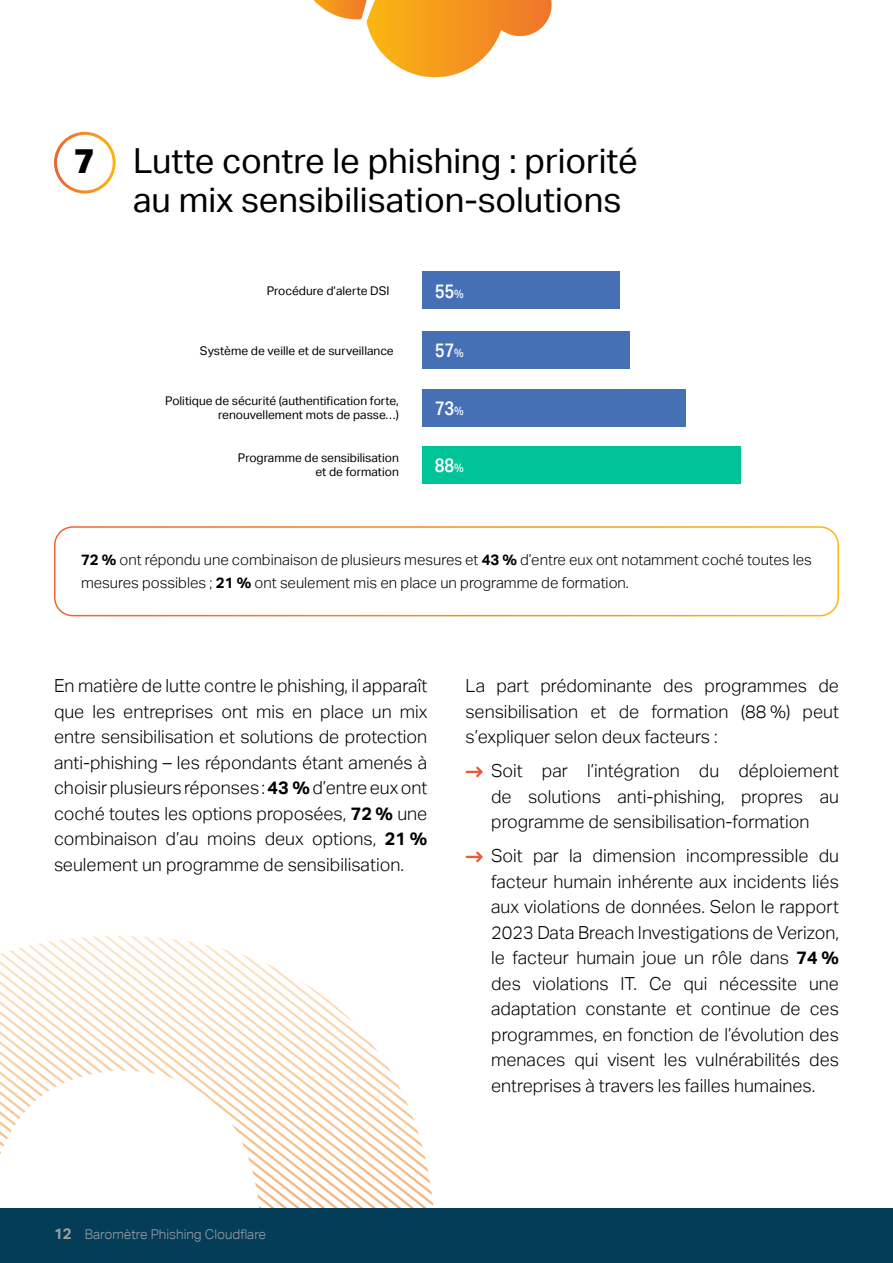
<style>
.page{position:relative;width:893px;height:1263px;background:#fff}
.page>*{position:absolute;margin:0;border:0;box-sizing:border-box;transform-origin:0 0}
.t1{font:34.5px/39px "Aktiv Grotesk";color:#000}
.t2{font:500 19.5px "Aktiv Grotesk Cd";color:#fff}
.t3{font:300 18px/25.5px "Aktiv Grotesk";color:#000;text-align:justify}
.t4{font:300 15px/22.5px "Aktiv Grotesk";color:#000}
.t5{font:300 13.5px "Aktiv Grotesk Corp";color:#9f9f9f}
.t6{font:12px/14.4px "Aktiv Grotesk";color:#000;text-align:right}
.s1{font-weight:800}
.s2{font-weight:400;font-size:12px}
.s3{font-weight:700}
.s4{font-weight:700;font-size:15px}
</style>
<div class="page">
<svg style="left:316px;top:0;width:198px;height:77px"></svg>
<svg style="left:0;top:936px;width:435px;height:273px"></svg>
<div style="left:0;top:1209px;width:893px;height:54px;background:#033d58"></div>
<svg style="left:466px;top:766px;width:17px;height:11px"></svg>
<svg style="left:466px;top:851px;width:17px;height:11px"></svg>
<div style="left:54px;top:132px;width:62px;height:61px;border:3px solid #fff;border-radius:50%"></div>
<div style="left:422px;top:272px;width:197px;height:37px;background:#4570b6"></div>
<div style="left:422px;top:332px;width:208px;height:37px;background:#4570b6"></div>
<div style="left:422px;top:389px;width:263px;height:37px;background:#4570b6"></div>
<div style="left:422px;top:446px;width:318px;height:37px;background:#00c499"></div>
<div style="left:54px;top:526px;width:785px;height:90px;border:2px solid #fff;border-radius:18px"></div>
<h1 class="t1" style="left:133px;top:142px;width:506px;text-indent:-59px"><span class="s1">7</span> Lutte contre le phishing : priorité au mix sensibilisation-solutions</h1>
<p class="t6" style="left:267px;top:283px;width:124px">Procédure d’alerte DSI</p>
<p class="t6" style="left:200px;top:343px;width:195px">Système de veille et de surveillance</p>
<p class="t6" style="left:165px;top:393px;width:235px">Politique de sécurité (authentification forte, renouvellement mots de passe…)</p>
<p class="t6" style="left:238px;top:450px;width:162px">Programme de sensibilisation et de formation</p>
<p class="t2" style="left:435px;top:279px;width:31px">55<span class="s2">%</span></p>
<p class="t2" style="left:435px;top:339px;width:31px">57<span class="s2">%</span></p>
<p class="t2" style="left:435px;top:396px;width:31px">73<span class="s2">%</span></p>
<p class="t2" style="left:435px;top:453px;width:31px">88<span class="s2">%</span></p>
<p class="t4" style="left:81px;top:549px;width:732px"><span class="s3">72 %</span> ont répondu une combinaison de plusieurs mesures et <span class="s3">43 %</span> d’entre eux ont notamment coché toutes les mesures possibles ; <span class="s3">21 %</span> ont seulement mis en place un programme de formation.</p>
<p class="t3" style="left:54px;top:673px;width:375px">En matière de lutte contre le phishing, il apparaît que les entreprises ont mis en place un mix entre sensibilisation et solutions de protection anti-phishing – les répondants étant amenés à choisir plusieurs réponses : <span class="s3">43 %</span> d’entre eux ont coché toutes les options proposées, <span class="s3">72 %</span> une combinaison d’au moins deux options, <span class="s3">21 % </span>seulement un programme de sensibilisation.</p>
<p class="t3" style="left:466px;top:673px;width:375px">La part prédominante des programmes de sensibilisation et de formation (88 %) peut s’expliquer selon deux facteurs :</p>
<p class="t3" style="left:491px;top:758px;width:349px">Soit par l’intégration du déploiement de solutions anti-phishing, propres au programme de sensibilisation-formation</p>
<p class="t3" style="left:491px;top:843px;width:349px">Soit par la dimension incompressible du facteur humain inhérente aux incidents liés aux violations de données. Selon le rapport 2023 Data Breach Investigations de Verizon, le facteur humain joue un rôle dans <span class="s3">74 % </span>des violations IT. Ce qui nécessite une adaptation constante et continue de ces programmes, en fonction de l’évolution des menaces qui visent les vulnérabilités des entreprises à travers les failles humaines.</p>
<p class="t5" style="left:54px;top:1226px;width:214px"><span class="s4">12</span> Baromètre Phishing Cloudflare</p>
</div>
